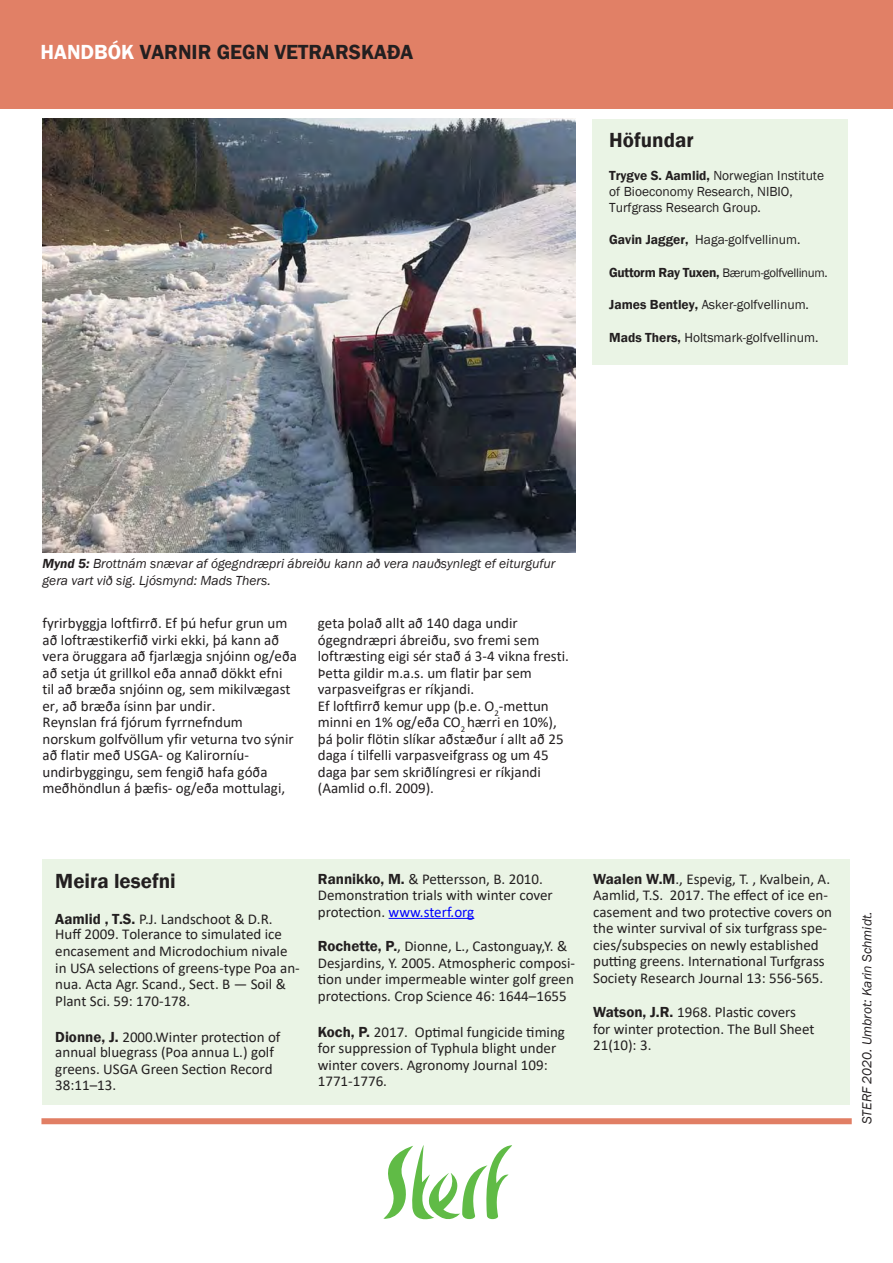
<style>
.page{position:relative;width:893px;height:1263px;background:#fff}
.page>*{position:absolute;margin:0;border:0;box-sizing:border-box;transform-origin:0 0}
.Mellanrubrik{font:600 21px "Franklin Gothic";color:#231f20}
.Faktatext{font:600 21px "Franklin Gothic";color:#231f20}
.Faktatext-2{font:15px/16.5px "Calibri";color:#231f20}
.Faktatext-3{font:13.5px/16.2px "Franklin Gothic";color:#231f20}
.Faktatext-4{font:italic 13.5px/16.2px "Franklin Gothic";color:#231f20}
.Faktatext-5{font:12.75px "Franklin Gothic";letter-spacing:-.025em;color:#231f20}
.s1{color:#fff}
.s2{font-weight:600}
.s3{font-weight:600;font-size:13.5px}
.s4{font-family:"Franklin Gothic";font-weight:600}
.s5{color:#00f}
</style>
<div class="page">
<div style="left:43px;top:859px;width:807px;height:245px;background:#eaf4e5"></div>
<img style="left:43px;top:119px;width:532px;height:434px">
<div style="left:0;top:0;width:893px;height:109px;background:#e18066"></div>
<hr style="left:389px;top:918px;width:85px;height:1px;background:#00f">
<div style="left:592px;top:119px;width:256px;height:246px;background:#eaf4e5"></div>
<svg style="left:383px;top:1145px;width:129px;height:74px"></svg>
<div style="left:41px;top:1118px;width:811px;height:6px;background:#e17e64"></div>
<p class="Mellanrubrik" style="left:41px;top:39px;width:374px"><span class="s1">HANDBÓK</span> VARNIR GEGN VETRARSKAÐA</p>
<p class="Faktatext" style="left:609px;top:127px;width:86px">Höfundar</p>
<p class="Faktatext-3" style="left:609px;top:167px;width:216px"><span class="s2">Trygve S. Aamlid,</span> Norwegian Institute of Bioeconomy Research, NIBIO,<br>Turfgrass Research Group.</p>
<p class="Faktatext-3" style="left:609px;top:232px;width:193px"><span class="s2">Gavin Jagger,</span> Haga-golfvellinum.</p>
<p class="Faktatext-5" style="left:609px;top:265px;width:220px"><span class="s3">Guttorm Ray Tuxen,</span> Bærum-golfvellinum.</p>
<p class="Faktatext-3" style="left:609px;top:297px;width:201px"><span class="s2">James Bentley,</span> Asker-golfvellinum.</p>
<p class="Faktatext-3" style="left:609px;top:329px;width:211px"><span class="s2">Mads Thers,</span> Holtsmark-golfvellinum.</p>
<p class="Faktatext-4" style="left:43px;top:556px;width:514px"><span class="s2">Mynd 5:</span> Brottnám snævar af ógegndræpri ábreiðu kann að vera nauðsynlegt ef eiturgufur gera vart við sig. Ljósmynd: Mads Thers.</p>
<p class="Faktatext-2" style="left:43px;top:615px;width:256px">fyrirbyggja loftfirrð. Ef þú hefur grun um að loftræstikerfið virki ekki, þá kann að vera öruggara að fjarlægja snjóinn og/eða að setja út grillkol eða annað dökkt efni til að bræða snjóinn og, sem mikilvægast er, að bræða ísinn þar undir.<br>Reynslan frá fjórum fyrrnefndum norskum golfvöllum yfir veturna tvo sýnir að flatir með USGA- og Kalirorníu&shy;undirbyggingu, sem fengið hafa góða meðhöndlun á þæfis- og/eða mottulagi,</p>
<p class="Faktatext-2" style="left:318px;top:615px;width:253px">geta þolað allt að 140 daga undir ógegndræpri ábreiðu, svo fremi sem loftræsting eigi sér stað á 3-4 vikna fresti.<br>Þetta gildir m.a.s. um flatir þar sem varpasveifgras er ríkjandi.<br>Ef loftfirrð kemur upp (þ.e. O<sub>2</sub>-mettun minni en 1% og/eða CO<sub>2</sub> hærri en 10%), þá þolir flötin slíkar aðstæður í allt að 25 daga í tilfelli varpasveifgrass og um 45 daga þar sem skriðlíngresi er ríkjandi (Aamlid o.fl. 2009).</p>
<p class="Faktatext" style="left:55px;top:868px;width:122px">Meira lesefni</p>
<p class="Faktatext-2" style="left:55px;top:910px;width:246px"><span class="s4">Aamlid , T.S.</span> P.J. Landschoot &amp; D.R.<br>Huff 2009. Tolerance to simulated ice encasement and Microdochium nivale in USA selections of greens-type Poa an&shy;nua. Acta Agr. Scand., Sect. B — Soil &amp; Plant Sci. 59: 170-178.</p>
<p class="Faktatext-2" style="left:55px;top:1028px;width:227px"><span class="s4">Dionne, J.</span> 2000.Winter protection of annual bluegrass (Poa annua L.) golf greens. USGA Green Section Record<br>38:11–13.</p>
<p class="Faktatext-2" style="left:318px;top:870px;width:236px"><span class="s4">Rannikko, M.</span> &amp; Pettersson, B. 2010.<br>Demonstration trials with winter cover protection. <span class="s5">www.sterf.org</span></p>
<p class="Faktatext-2" style="left:318px;top:937px;width:259px"><span class="s4">Rochette, P.</span>, Dionne, L., Castonguay,Y. &amp; Desjardins, Y. 2005. Atmospheric composi&shy;tion under impermeable winter golf green protections. Crop Science 46: 1644–1655</p>
<p class="Faktatext-2" style="left:318px;top:1023px;width:249px"><span class="s4">Koch, P.</span> 2017. Optimal fungicide timing for suppression of Typhula blight under winter covers. Agronomy Journal 109:<br>1771-1776.</p>
<p class="Faktatext-2" style="left:593px;top:870px;width:240px"><span class="s4">Waalen W.M</span>., Espevig, T. , Kvalbein, A.<br>Aamlid, T.S. 2017. The effect of ice en&shy;casement and two protective covers on the winter survival of six turfgrass spe&shy;cies/subspecies on newly established putting greens. International Turfgrass Society Research Journal 13: 556-565.</p>
<p class="Faktatext-2" style="left:593px;top:1003px;width:223px"><span class="s4">Watson, J.R.</span> 1968. Plastic covers for winter protection. The Bull Sheet<br>21(10): 3.</p>
<p class="Faktatext-4" style="left:859px;top:1124px;width:214px;rotate:-90deg">STERF 2020. Umbrot: Karin Schmidt.</p>
</div>
